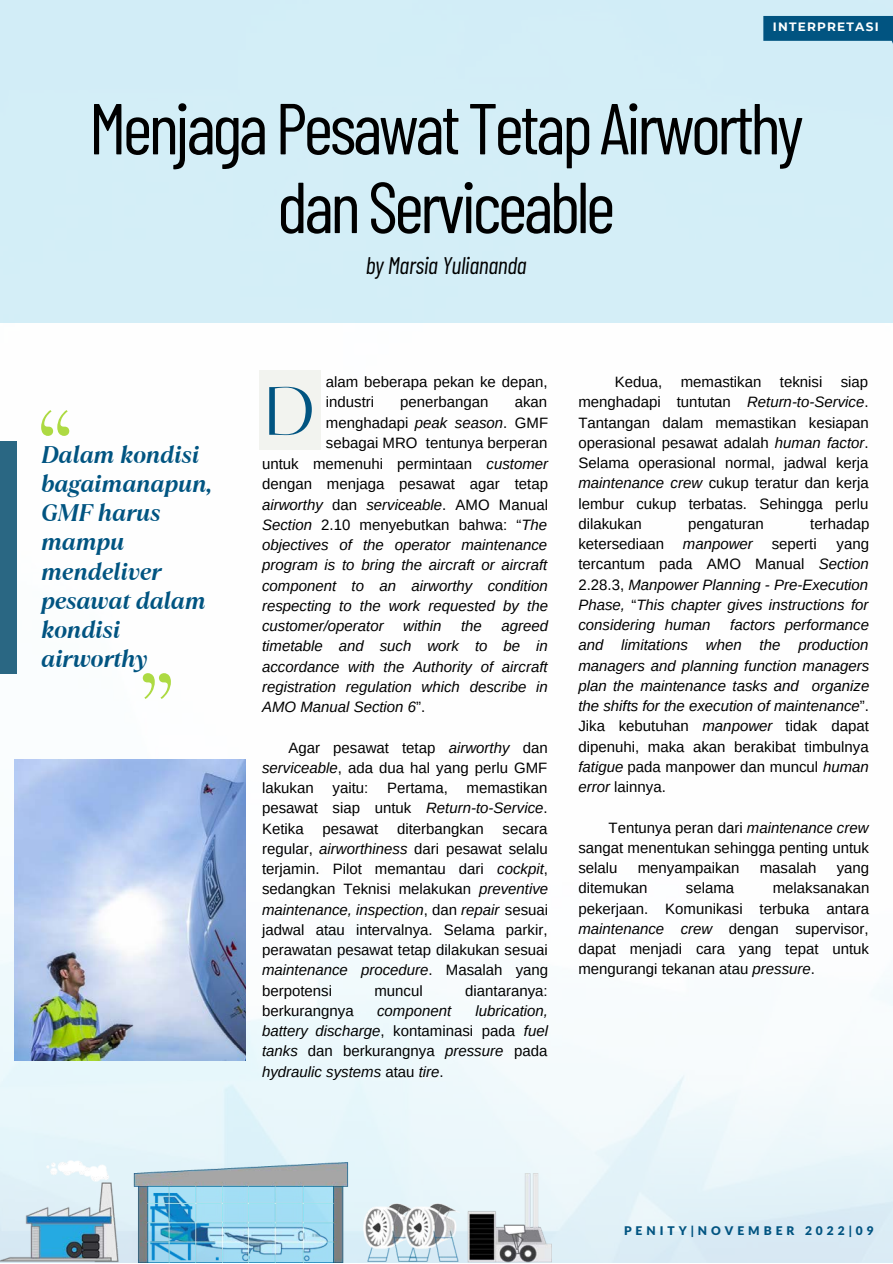
<style>
.page{position:relative;width:893px;height:1264px;background:#fff}
.page>*{position:absolute;margin:0;border:0;box-sizing:border-box;transform-origin:0 0}
.t1{font:72px/78.8px "Barlow Condensed";letter-spacing:-.05em;color:#000;text-align:center}
.t2{font:66px "Kudryashev Display Contrast Sans";color:#015481}
.t3{font:italic 700 24px/29.2px "TT Ramillas";letter-spacing:-.015em;color:#015481}
.t4{font:italic 24px "Barlow Condensed";letter-spacing:-.015em;color:#000}
.t5{font:15px/20.2px "Arimo";color:#000;text-align:justify}
.t6{font:italic 15px/20.2px "Arimo";color:#000;text-align:justify}
.t7{font:700 12.15px "Montserrat";letter-spacing:.1em;color:#fcfdfd}
.t8{font:900 12px "Lato Latin";letter-spacing:.33em;color:#015481}
.s1{font-style:italic}
.s2{font-style:normal}
</style>
<div class="page">
<img style="left:0;top:430px;width:892px;height:832px">
<svg style="left:41px;top:410px;width:28px;height:26px"></svg>
<div style="left:0;top:0;width:892px;height:323px;background:#d3eef7"></div>
<div style="left:259px;top:370px;width:62px;height:80px;background:#f2f3ef"></div>
<svg style="left:143px;top:673px;width:28px;height:26px"></svg>
<div style="left:763px;top:16px;width:129px;height:25px;background:#015481"></div>
<div style="left:0;top:441px;width:17px;height:232px;background:#2a6783"></div>
<img style="left:15px;top:760px;width:230px;height:300px">
<img style="left:0;top:1159px;width:551px;height:103px">
<p class="t7" style="left:772px;top:19px;width:107px">INTERPRETASI</p>
<h1 class="t1" style="left:89px;top:86px;width:716px">Menjaga Pesawat Tetap Airworthy dan Serviceable</h1>
<h3 class="t4" style="left:366px;top:250px;width:162px">by Marsia Yuliananda</h3>
<h3 class="t3" style="left:41px;top:440px;width:173px">Dalam kondisi bagaimanapun,<br>GMF harus mampu mendeliver pesawat dalam kondisi airworthy</h3>
<h2 class="t2" style="left:263px;top:366px;width:54px">D</h2>
<p class="t5" style="left:326px;top:372px;width:223px">alam beberapa pekan ke depan, industri</p>
<p class="t5" style="left:326px;top:392px;width:224px;text-indent:189px">akan menghadapi <span class="s1">peak season</span>. GMF sebagai MRO tentunya berperan</p>
<p class="t5" style="left:400px;top:392px;width:90px">penerbangan</p>
<p class="t6" style="left:262px;top:454px;width:287px"><span class="s2">untuk memenuhi permintaan</span> customer <span class="s2">dengan menjaga pesawat agar tetap </span>airworthy <span class="s2">dan</span> serviceable<span class="s2">. AMO Manual </span>Section <span class="s2">2.10 menyebutkan bahwa: “</span>The objectives of the operator maintenance program is to bring the aircraft or aircraft component to an airworthy condition respecting to the work requested by the customer/operator</p>
<p class="t6" style="left:262px;top:616px;width:287px;text-indent:239px">agreed timetable and such work to be in accordance with the Authority of aircraft registration regulation which describe in AMO Manual Section 6<span class="s2">”.</span></p>
<p class="t5" style="left:262px;top:737px;width:287px;text-indent:26px">Agar pesawat tetap <span class="s1">airworthy</span> dan <span class="s1">serviceable</span>, ada dua hal yang perlu GMF lakukan</p>
<p class="t6" style="left:403px;top:616px;width:40px">within</p>
<p class="t6" style="left:461px;top:616px;width:22px">the</p>
<p class="t5" style="left:262px;top:777px;width:287px;text-indent:204px">memastikan pesawat siap untuk <span class="s1">Return-to-Service</span>.<br>Ketika</p>
<p class="t5" style="left:332px;top:777px;width:37px">yaitu:</p>
<p class="t5" style="left:387px;top:777px;width:62px">Pertama,</p>
<p class="t5" style="left:322px;top:818px;width:57px">pesawat</p>
<p class="t5" style="left:397px;top:818px;width:88px">diterbangkan</p>
<p class="t5" style="left:262px;top:818px;width:288px;text-indent:240px">secara regular, <span class="s1">airworthiness</span> dari pesawat selalu terjamin. Pilot memantau dari <span class="s1">cockpit</span>, sedangkan Teknisi melakukan <span class="s1">preventive maintenance, inspection</span>, dan <span class="s1">repair</span> sesuai jadwal atau intervalnya. Selama parkir, perawatan pesawat tetap dilakukan sesuai <span class="s1">maintenance procedure</span>. Masalah yang berpotensi</p>
<p class="t5" style="left:374px;top:980px;width:50px">muncul</p>
<p class="t5" style="left:465px;top:980px;width:84px">diantaranya:</p>
<p class="t6" style="left:262px;top:1000px;width:287px;text-indent:213px">lubrication, battery discharge<span class="s2">, kontaminasi pada</span> fuel tanks <span class="s2">dan berkurangnya</span> pressure <span class="s2">pada </span>hydraulic systems <span class="s2">atau</span> tire<span class="s2">.</span></p>
<p class="t5" style="left:262px;top:1000px;width:93px">berkurangnya</p>
<p class="t6" style="left:377px;top:1000px;width:76px">component</p>
<p class="t5" style="left:578px;top:372px;width:292px;text-indent:36px">Kedua, memastikan teknisi siap menghadapi tuntutan <span class="s1">Return-to-Service</span>.<br>Tantangan dalam memastikan kesiapan operasional pesawat adalah <span class="s1">human factor</span>.<br>Selama operasional normal, jadwal kerja <span class="s1">maintenance crew</span> cukup teratur dan kerja lembur cukup terbatas. Sehingga perlu dilakukan</p>
<p class="t5" style="left:688px;top:513px;width:77px">pengaturan</p>
<p class="t5" style="left:810px;top:513px;width:61px">terhadap</p>
<p class="t5" style="left:578px;top:534px;width:87px">ketersediaan</p>
<p class="t6" style="left:683px;top:534px;width:71px">manpower</p>
<p class="t5" style="left:771px;top:534px;width:46px">seperti</p>
<p class="t6" style="left:578px;top:534px;width:292px;text-indent:258px"><span class="s2">yang tercantum pada AMO Manual</span> Section <span class="s2">2.28.3,</span> Manpower Planning - Pre-Execution Phase, <span class="s2">“</span>This chapter gives instructions for considering human</p>
<p class="t6" style="left:578px;top:615px;width:292px;text-indent:152px">factors performance and limitations when the production managers and planning function managers plan the maintenance tasks and organize the shifts for the execution of maintenance<span class="s2">”.<br>Jika kebutuhan</span> manpower <span class="s2">tidak dapat dipenuhi, maka akan berakibat timbulnya </span>fatigue <span class="s2">pada manpower dan muncul</span> human error <span class="s2">lainnya.</span></p>
<p class="t5" style="left:578px;top:817px;width:292px;text-indent:30px">Tentunya peran dari <span class="s1">maintenance crew </span>sangat menentukan sehingga penting untuk selalu</p>
<p class="t5" style="left:637px;top:857px;width:103px">menyampaikan</p>
<p class="t5" style="left:759px;top:857px;width:58px">masalah</p>
<p class="t5" style="left:836px;top:857px;width:34px">yang</p>
<p class="t5" style="left:578px;top:878px;width:71px">ditemukan</p>
<p class="t5" style="left:686px;top:878px;width:50px">selama</p>
<p class="t5" style="left:578px;top:878px;width:292px;text-indent:194px">melaksanakan pekerjaan. Komunikasi terbuka antara <span class="s1">maintenance crew</span> dengan supervisor, dapat menjadi cara yang tepat untuk mengurangi tekanan atau <span class="s1">pressure</span>.</p>
<p class="t8" style="left:624px;top:1225px;width:251px">PENITY|NOVEMBER 2022|09</p>
</div>
